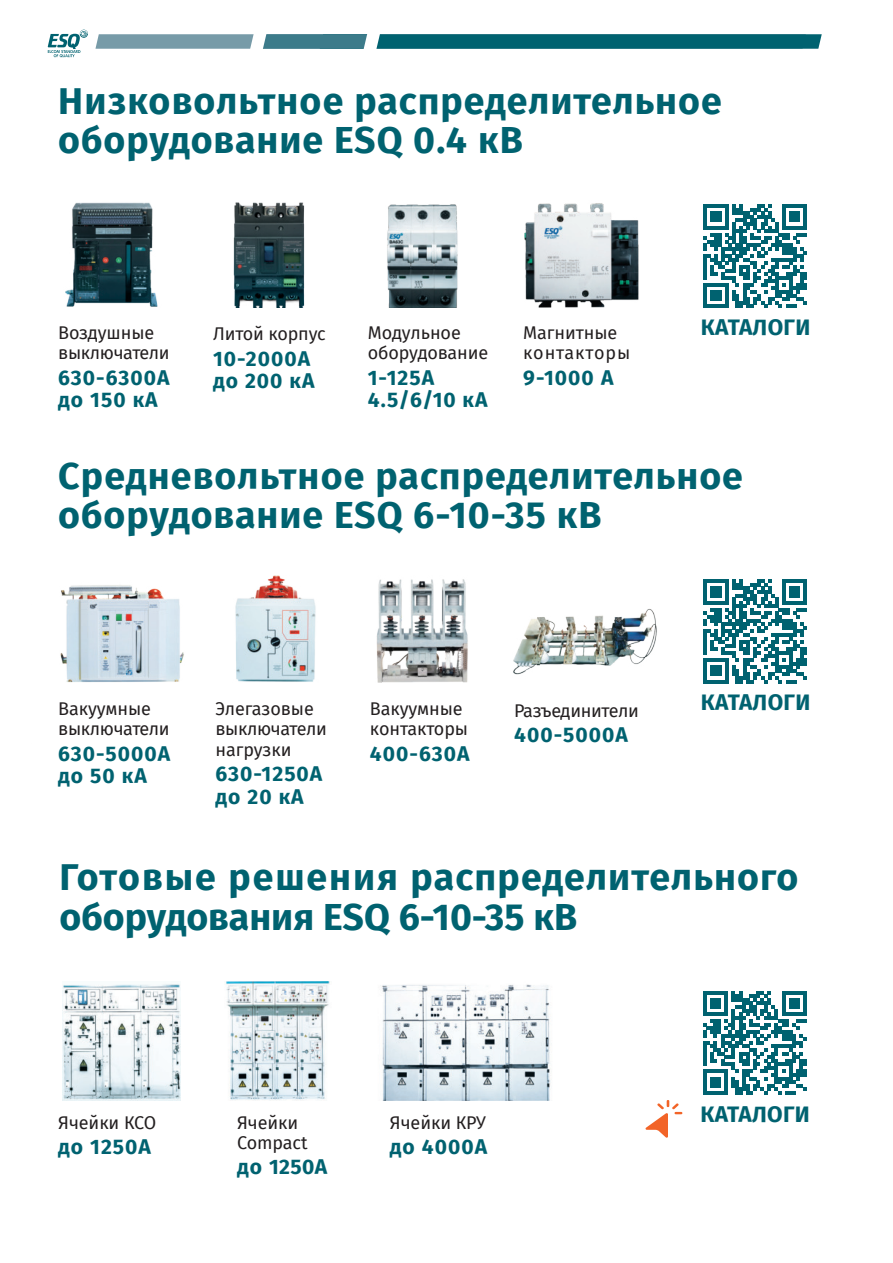
<style>
.page{position:relative;width:893px;height:1263px;background:#fff}
.page>*{position:absolute;margin:0;border:0;box-sizing:border-box;transform-origin:0 0}
.t1{font:700 37.5px/39px "Fira Sans";letter-spacing:.025em;color:#006270}
.t2{font:700 22.5px "Fira Sans";letter-spacing:.015em;color:#006270}
.t3{font:700 21px/22.5px "Fira Sans";letter-spacing:.05em;color:#006270}
.t4{font:18px/20.2px "Fira Sans";letter-spacing:-.01em;color:#231f20}
.t5{font:18px/20.2px "Fira Sans";letter-spacing:.01em;color:#231f20}
</style>
<div class="page">
<svg style="left:48px;top:30px;width:40px;height:27px"></svg>
<svg style="left:95px;top:34px;width:727px;height:15px;background:#307a87"></svg>
<img style="left:513px;top:609px;width:144px;height:66px">
<img style="left:60px;top:585px;width:124px;height:97px">
<img style="left:235px;top:576px;width:81px;height:106px">
<img style="left:376px;top:579px;width:92px;height:103px">
<img style="left:65px;top:202px;width:93px;height:105px">
<img style="left:233px;top:202px;width:72px;height:105px">
<img style="left:387px;top:204px;width:71px;height:103px">
<img style="left:524px;top:203px;width:115px;height:104px">
<svg style="left:645px;top:1100px;width:37px;height:38px"></svg>
<svg style="left:703px;top:204px;width:104px;height:104px"></svg>
<svg style="left:703px;top:579px;width:104px;height:104px"></svg>
<svg style="left:703px;top:991px;width:104px;height:104px"></svg>
<img style="left:226px;top:981px;width:104px;height:119px">
<img style="left:62px;top:984px;width:119px;height:116px">
<img style="left:380px;top:984px;width:171px;height:116px">
<h1 class="t1" style="left:58px;top:79px;width:665px">Низковольтное распределительное оборудование ESQ 0.4 кВ</h1>
<p class="t4" style="left:58px;top:322px;width:113px">Воздушные выключатели</p>
<p class="t3" style="left:58px;top:365px;width:113px">630-6300А до 150 кА</p>
<p class="t4" style="left:213px;top:323px;width:114px">Литой корпус</p>
<p class="t3" style="left:213px;top:346px;width:103px">10-2000А до 200 кА</p>
<p class="t4" style="left:368px;top:322px;width:122px">Модульное оборудование</p>
<p class="t3" style="left:368px;top:365px;width:121px">1-125А<br>4.5/6/10 кА</p>
<p class="t5" style="left:523px;top:322px;width:109px">Магнитные контакторы</p>
<p class="t3" style="left:523px;top:365px;width:92px">9-1000 А</p>
<p class="t2" style="left:701px;top:308px;width:111px">КАТАЛОГИ</p>
<h1 class="t1" style="left:58px;top:454px;width:686px">Средневольтное распределительное оборудование ESQ 6-10-35 кВ</h1>
<p class="t4" style="left:58px;top:698px;width:113px">Вакуумные выключатели</p>
<p class="t3" style="left:58px;top:741px;width:114px">630-5000А до 50 кА</p>
<p class="t4" style="left:216px;top:698px;width:113px">Элегазовые выключатели нагрузки</p>
<p class="t3" style="left:216px;top:761px;width:108px">630-1250А до 20 кА</p>
<p class="t4" style="left:370px;top:698px;width:100px">Вакуумные контакторы</p>
<p class="t3" style="left:370px;top:741px;width:101px">400-630А</p>
<p class="t4" style="left:514px;top:700px;width:126px">Разъединители</p>
<p class="t3" style="left:514px;top:722px;width:115px">400-5000А</p>
<p class="t2" style="left:701px;top:683px;width:111px">КАТАЛОГИ</p>
<h1 class="t1" style="left:60px;top:854px;width:740px;line-height:40.5px">Готовые решения распределительного оборудования ESQ 6-10-35 кВ</h1>
<p class="t4" style="left:58px;top:1112px;width:100px">Ячейки КСО</p>
<p class="t3" style="left:58px;top:1134px;width:94px">до 1250А</p>
<p class="t4" style="left:237px;top:1112px;width:72px">Ячейки<br>Compact</p>
<p class="t3" style="left:237px;top:1154px;width:92px">до 1250А</p>
<p class="t4" style="left:390px;top:1112px;width:97px">Ячейки КРУ</p>
<p class="t3" style="left:390px;top:1134px;width:99px">до 4000А</p>
<p class="t2" style="left:700px;top:1095px;width:111px">КАТАЛОГИ</p>
</div>
